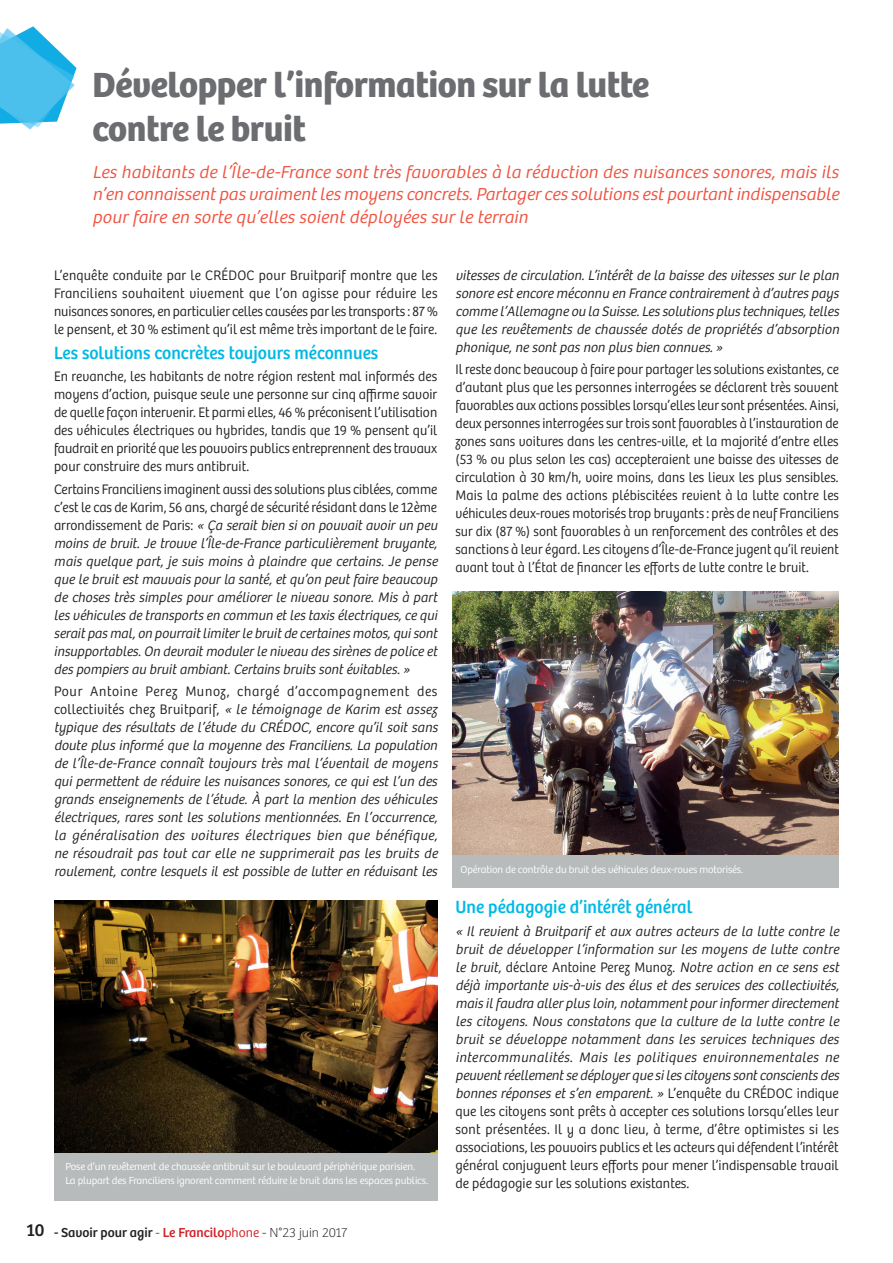
<style>
.page{position:relative;width:893px;height:1263px;background:#fff}
.page>*{position:absolute;margin:0;border:0;box-sizing:border-box;transform-origin:0 0}
.t1{font:700 36.3px/43.5px "Bree";letter-spacing:-.01em;color:#6c6d70}
.t2{font:18.3px "Bree";letter-spacing:.005em;color:#00b9e5;scale:.96 1}
.t3{font:italic 300 18px/22.5px "Bree";color:#f05240;text-align:justify}
.t4{font:italic 300 14.25px/18px "Bree";letter-spacing:.005em;color:#231f20;scale:.96 1}
.t5{font:300 14.25px/18px "Bree";letter-spacing:.005em;color:#231f20;text-align:justify;scale:.94 1}
.t6{font:italic 300 14.25px/18px "Bree";letter-spacing:.005em;color:#231f20;scale:.95 1}
.t7{font:300 14.25px/18px "Bree";letter-spacing:.005em;color:#231f20;text-align:justify;scale:.95 1}
.t8{font:13.5px "Bree";color:#231f20}
.t9{font:300 10.65px/13.5px "Bree";letter-spacing:-.01em;color:#fff}
.s1{font-style:normal}
.s2{font-size:18px}
.s3{font-weight:100}
.s4{color:#d1232a}
.s5{font-weight:300;color:#d1232a}
</style>
<div class="page">
<svg style="left:0;top:26px;width:77px;height:103px"></svg>
<div style="left:452px;top:806px;width:387px;height:82px;background:#b8bbbb"></div>
<div style="left:54px;top:900px;width:384px;height:301px;background:#b8bbbb"></div>
<img style="left:54px;top:900px;width:383px;height:253px">
<img style="left:452px;top:591px;width:387px;height:263px">
<h1 class="t1" style="left:92px;top:64px;width:558px">Développer l’information sur la lutte contre le bruit</h1>
<p class="t3" style="left:92px;top:161px;width:752px">Les habitants de l’Île-de-France sonttrès favorables à la réduction des nuisances sonores,mais ils n’en connaissentpas vraimentles moyens concrets.Partagerces solutions estpourtantindispensable pourfaire en sorte qu’elles soientdéployées surle terrain</p>
<p class="t7" style="left:54px;top:267px;width:405px">L’enquête conduite par le CRÉDOC pour Bruitparif montre que les Franciliens souhaitent vivement que l’on agisse pour réduire les nuisances sonores, en particulier celles causées par les transports : 87 % le pensent, et 30 % estiment qu’il est même très important de le faire.</p>
<p class="t2" style="left:54px;top:342px;width:339px">Les solutions concrètes toujours méconnues</p>
<p class="t7" style="left:54px;top:368px;width:405px">En revanche, les habitants de notre région restent mal informés des moyens d’action, puisque seule une personne sur cinq affirme savoir de quelle façon intervenir. Et parmi elles, 46 % préconisent l’utilisation des véhicules électriques ou hybrides, tandis que 19 % pensent qu’il faudrait en priorité que les pouvoirs publics entreprennent des travaux pour construire des murs antibruit.</p>
<p class="t6" style="left:54px;top:480px;width:408px"><span class="s1">Certains Franciliens imaginent aussi des solutions plus ciblées, comme c’est le cas de Karim, 56 ans, chargé de sécurité résidant dans le 12ème a r ro n d i ss e m e n t d e Pa ri s :</span> « Ça seraitbien sion pouvaitavoirun peu moins de bruit. Je trouve l’Île-de-France particulièrement bruyante, mais quelque part, je suis moins à plaindre que certains. Je pense que le bruitestmauvais pourla santé,etqu’on peutfaire beaucoup de choses très simples pour améliorer le niveau sonore. Mis à part les véhicules de transports en commun etles taxis électriques,ce qui seraitpas mal,on pourraitlimiterle bruitde certaines motos,quisont insupportables.On devraitmodulerle niveau des sirènes de police et des pompiers au bruitambiant.Certains bruits sontévitables.»</p>
<p class="t4" style="left:54px;top:682px;width:404px"><span class="s1">Pour Antoine Perez Munoz, chargé d’accompagnement des collectivités chez Bruitparif,</span> « le témoignage de Karim est assez typique des résultats de l’étude du CRÉDOC, encore qu’il soit sans doute plus informé que la moyenne des Franciliens. La population de l’Île-de-France connaît toujours très mal l’éventail de moyens qui permettent de réduire les nuisances sonores, ce qui est l’un des grands enseignements de l’étude. À part la mention des véhicules électriques, rares sont les solutions mentionnées. En l’occurrence, la généralisation des voitures électriques bien que bénéfique, ne résoudrait pas tout car elle ne supprimerait pas les bruits de roulement, contre lesquels il est possible de lutter en réduisant les</p>
<p class="t4" style="left:455px;top:267px;width:404px;text-align:justify">vitesses de circulation.L’intérêtde la baisse des vitesses surle plan sonore estencore méconnu en France contrairementà d’autres pays comme l’Allemagne ou la Suisse.Les solutions plus techniques,telles que les revêtements de chaussée dotés de propriétés d’absorption phonique,ne sontpas non plus bien connues.»</p>
<p class="t5" style="left:455px;top:361px;width:410px">Il reste donc beaucoup à faire pour partager les solutions existantes, ce d’autant plus que les personnes interrogées se déclarent très souvent favorables aux actions possibles lorsqu’elles leur sont présentées. Ainsi, deux personnes interrogées sur trois sont favorables à l’instauration de zones sans voitures dans les centres-ville, et la majorité d’entre elles (53 % ou plus selon les cas) accepteraient une baisse des vitesses de circulation à 30 km/h, voire moins, dans les lieux les plus sensibles.<br>Mais la palme des actions plébiscitées revient à la lutte contre les véhicules deux-roues motorisés trop bruyants : près de neuf Franciliens sur dix (87 %) sont favorables à un renforcement des contrôles et des sanctions à leur égard. Les citoyens d’Île-de-France jugent qu’il revient avant tout à l’État de financer les efforts de lutte contre le bruit.</p>
<p class="t9" style="left:460px;top:863px;width:284px">Opération de contrôle du bruit des véhicules deux-roues motorisés.</p>
<p class="t9" style="left:65px;top:1160px;width:364px">Pose d’un revêtement de chaussée antibruit sur le boulevard périphérique parisien.<br>La plupart des Franciliens ignorent comment réduire le bruit dans les espaces publics.</p>
<p class="t8" style="left:27px;top:1224px;width:322px"><span class="s2">10</span> - Savoir pour agir <span class="s3">-</span> <span class="s4">Le Francilo</span><span class="s5">phone</span> <span class="s3">- N°23 juin 2017</span></p>
<p class="t2" style="left:455px;top:896px;width:248px">Une pédagogie d’intérêt général</p>
<p class="t4" style="left:455px;top:922px;width:404px">« Il revient à Bruitparif et aux autres acteurs de la lutte contre le bruit de développer l’information sur les moyens de lutte contre le bruit, <span class="s1">d é c la re A n to i n e Pe rez M u n oz .</span> Notre action en ce sens est déjà importante vis-à-vis des élus et des services des collectivités, mais ilfaudra allerplus loin,notammentpourinformerdirectement les citoyens. Nous constatons que la culture de la lutte contre le bruit se développe notamment dans les services techniques des intercommunalités. Mais les politiques environnementales ne peuventréellementse déployerque silescitoyenssontconscientsdes bonnes réponses et s’en emparent. » <span class="s1">L’e n q u ê te d u C R É D O C i n d i q u e que les citoyens sont prêts à accepter ces solutions lorsqu’elles leur sont présentées. Il y a donc lieu, à terme, d’être optimistes si les associations, les pouvoirs publics et les acteurs qui défendent l’intérêt général conjuguent leurs efforts pour mener l’indispensable travail de pédagogie sur les solutions existantes.</span></p>
</div>
